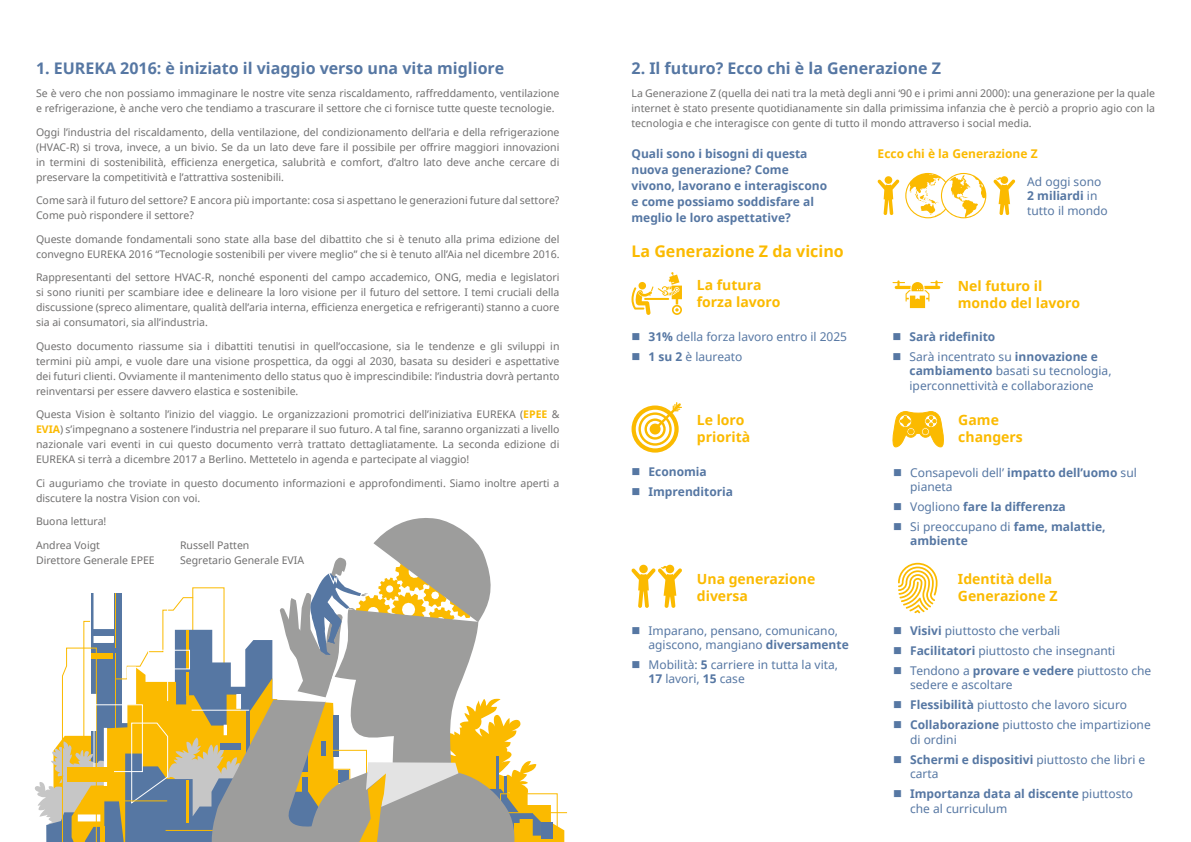
<style>
.page{position:relative;width:1191px;height:842px;background:#fff}
.page>*{position:absolute;margin:0;border:0;box-sizing:border-box;transform-origin:0 0}
.t1{font:700 16px "Noto Sans";color:#5677a3}
.t2{font:700 16px "Noto Sans";color:#fbba00}
.t3{font:700 14px/16.8px "Noto Sans";color:#fbba00}
.t4{font:12px/14.4px "Noto Sans";color:#5677a3}
.t5{font:700 12px/16px "Noto Sans";color:#5677a3}
.t6{font:700 12px "Noto Sans";color:#fbba00}
.t7{font:10.5px/15px "Noto Sans";color:#706f6f;text-align:justify}
.s1{font-weight:700;color:#fbba00}
.s2{font-weight:700}
.s3{font-weight:400}
</style>
<div class="page">
<hr style="left:420px;top:812px;width:147px;height:1px;background:#fbba00">
<svg style="left:35px;top:518px;width:529px;height:324px"></svg>
<svg style="left:893px;top:411px;width:50px;height:36px"></svg>
<svg style="left:631px;top:402px;width:51px;height:51px"></svg>
<svg style="left:631px;top:565px;width:51px;height:43px"></svg>
<svg style="left:898px;top:563px;width:39px;height:50px"></svg>
<svg style="left:892px;top:280px;width:51px;height:28px"></svg>
<svg style="left:631px;top:272px;width:51px;height:43px"></svg>
<div style="left:884px;top:176px;width:8px;height:8px;background:#fbba00;border-radius:50%"></div>
<svg style="left:877px;top:180px;width:22px;height:35px"></svg>
<svg style="left:993px;top:176px;width:22px;height:39px"></svg>
<svg style="left:905px;top:173px;width:81px;height:45px"></svg>
<h1 class="t1" style="left:36px;top:57px;width:469px">1. EUREKA 2016: è iniziato il viaggio verso una vita migliore</h1>
<p class="t7" style="left:36px;top:86px;width:525px">Se è vero che non possiamo immaginare le nostre vite senza riscaldamento, raffreddamento, ventilazione e refrigerazione, è anche vero che tendiamo a trascurare il settore che ci fornisce tutte queste tecnologie.</p>
<p class="t7" style="left:36px;top:124px;width:525px">Oggi l’industria del riscaldamento, della ventilazione, del condizionamento dell’aria e della refrigerazione (HVAC-R) si trova, invece, a un bivio. Se da un lato deve fare il possibile per offrire maggiori innovazioni in termini di sostenibilità, efficienza energetica, salubrità e comfort, d’altro lato deve anche cercare di preservare la competitività e l’attrattiva sostenibili.</p>
<p class="t7" style="left:36px;top:193px;width:525px">Come sarà il futuro del settore? E ancora più importante: cosa si aspettano le generazioni future dal settore?<br>Come può rispondere il settore?</p>
<p class="t7" style="left:36px;top:231px;width:525px">Queste domande fondamentali sono state alla base del dibattito che si è tenuto alla prima edizione del convegno EUREKA 2016 “Tecnologie sostenibili per vivere meglio” che si è tenuto all’Aia nel dicembre 2016.</p>
<p class="t7" style="left:36px;top:270px;width:525px">Rappresentanti del settore HVAC-R, nonché esponenti del campo accademico, ONG, media e legislatori si sono riuniti per scambiare idee e delineare la loro visione per il futuro del settore. I temi cruciali della discussione (spreco alimentare, qualità dell’aria interna, efficienza energetica e refrigeranti) stanno a cuore sia ai consumatori, sia all’industria.</p>
<p class="t7" style="left:36px;top:338px;width:525px">Questo documento riassume sia i dibattiti tenutisi in quell’occasione, sia le tendenze e gli sviluppi in termini più ampi, e vuole dare una visione prospettica, da oggi al 2030, basata su desideri e aspettative dei futuri clienti. Ovviamente il mantenimento dello status quo è imprescindibile: l’industria dovrà pertanto reinventarsi per essere davvero elastica e sostenibile.</p>
<p class="t7" style="left:36px;top:407px;width:525px">Questa Vision è soltanto l’inizio del viaggio. Le organizzazioni promotrici dell’iniziativa EUREKA (<span class="s1">EPEE</span> &amp; <span class="s1">EVIA</span>) s’impegnano a sostenere l’industria nel preparare il suo futuro. A tal fine, saranno organizzati a livello nazionale vari eventi in cui questo documento verrà trattato dettagliatamente. La seconda edizione di EUREKA si terrà a dicembre 2017 a Berlino. Mettetelo in agenda e partecipate al viaggio!</p>
<p class="t7" style="left:36px;top:475px;width:525px">Ci auguriamo che troviate in questo documento informazioni e approfondimenti. Siamo inoltre aperti a discutere la nostra Vision con voi.</p>
<p class="t7" style="left:36px;top:514px;width:72px">Buona lettura!</p>
<p class="t7" style="left:36px;top:537px;width:65px">Andrea Voigt</p>
<p class="t7" style="left:180px;top:537px;width:71px">Russell Patten</p>
<p class="t7" style="left:36px;top:552px;width:120px">Direttore Generale EPEE</p>
<p class="t7" style="left:180px;top:552px;width:125px">Segretario Generale EVIA</p>
<h1 class="t1" style="left:631px;top:57px;width:311px">2. Il futuro? Ecco chi è la Generazione Z</h1>
<p class="t7" style="left:631px;top:86px;width:525px">La Generazione Z (quella dei nati tra la metà degli anni ‘90 e i primi anni 2000): una generazione per la quale internet è stato presente quotidianamente sin dalla primissima infanzia che è perciò a proprio agio con la tecnologia e che interagisce con gente di tutto il mondo attraverso i social media.</p>
<p class="t5" style="left:631px;top:145px;width:197px">Quali sono i bisogni di questa nuova generazione? Come vivono, lavorano e interagiscono e come possiamo soddisfare al meglio le loro aspettative?</p>
<h1 class="t2" style="left:631px;top:240px;width:214px">La Generazione Z da vicino</h1>
<h2 class="t3" style="left:697px;top:276px;width:85px">La futura forza lavoro</h2>
<p class="t4" style="left:631px;top:329px;width:217px">■ <span class="s2">31%</span> della forza lavoro entro il 2025</p>
<p class="t4" style="left:631px;top:349px;width:112px">■ <span class="s2">1 su 2</span> è laureato</p>
<h2 class="t3" style="left:697px;top:411px;width:55px">Le loro priorità</h2>
<p class="t5" style="left:631px;top:464px;width:77px">■ Economia</p>
<p class="t5" style="left:631px;top:484px;width:103px">■ Imprenditoria</p>
<h2 class="t3" style="left:697px;top:570px;width:120px">Una generazione diversa</h2>
<p class="t4" style="left:648px;top:623px;width:202px;text-indent:-17px">■ Imparano, pensano, comunicano, agiscono, mangiano <span class="s2">diversamente</span></p>
<p class="t4" style="left:648px;top:657px;width:191px;text-indent:-17px">■ Mobilità: <span class="s2">5</span> carriere in tutta la vita,<br><span class="s2">17</span> lavori, <span class="s2">15</span> case</p>
<p class="t6" style="left:877px;top:145px;width:162px">Ecco chi è la Generazione Z</p>
<p class="t4" style="left:1027px;top:174px;width:82px">Ad oggi sono<br><span class="s2">2 miliardi</span> in tutto il mondo</p>
<h2 class="t3" style="left:958px;top:277px;width:124px">Nel futuro il mondo del lavoro</h2>
<p class="t5" style="left:892px;top:328px;width:104px">■ Sarà ridefinito</p>
<p class="t4" style="left:909px;top:349px;width:203px;text-indent:-17px">■ Sarà incentrato su <span class="s2">innovazione e cambiamento</span> basati su tecnologia, iperconnettività e collaborazione</p>
<h2 class="t3" style="left:958px;top:412px;width:66px">Game changers</h2>
<p class="t4" style="left:910px;top:465px;width:228px;text-indent:-17px">■ Consapevoli dell’ <span class="s2">impatto dell’uomo</span> sul pianeta</p>
<p class="t5" style="left:893px;top:498px;width:174px">■ <span class="s3">Vogliono</span> fare la differenza</p>
<p class="t5" style="left:910px;top:519px;width:197px;line-height:14.4px;text-indent:-17px">■ <span class="s3">Si preoccupano di</span> fame, malattie, ambiente</p>
<h2 class="t3" style="left:958px;top:570px;width:101px">Identità della<br>Generazione Z</h2>
<p class="t4" style="left:893px;top:623px;width:169px">■ <span class="s2">Visivi</span> piuttosto che verbali</p>
<p class="t4" style="left:893px;top:643px;width:224px">■ <span class="s2">Facilitatori</span> piuttosto che insegnanti</p>
<p class="t4" style="left:910px;top:663px;width:243px;text-indent:-17px">■ Tendono a <span class="s2">provare e vedere</span> piuttosto che sedere e ascoltare</p>
<p class="t4" style="left:893px;top:697px;width:235px">■ <span class="s2">Flessibilità</span> piuttosto che lavoro sicuro</p>
<p class="t4" style="left:910px;top:717px;width:242px;text-indent:-17px">■ <span class="s2">Collaborazione</span> piuttosto che impartizione di ordini</p>
<p class="t4" style="left:910px;top:752px;width:237px;text-indent:-17px">■ <span class="s2">Schermi e dispositivi</span> piuttosto che libri e carta</p>
<p class="t5" style="left:910px;top:786px;width:224px;line-height:14.4px;text-indent:-17px">■ Importanza data al discente <span class="s3">piuttosto che al curriculum</span></p>
</div>
